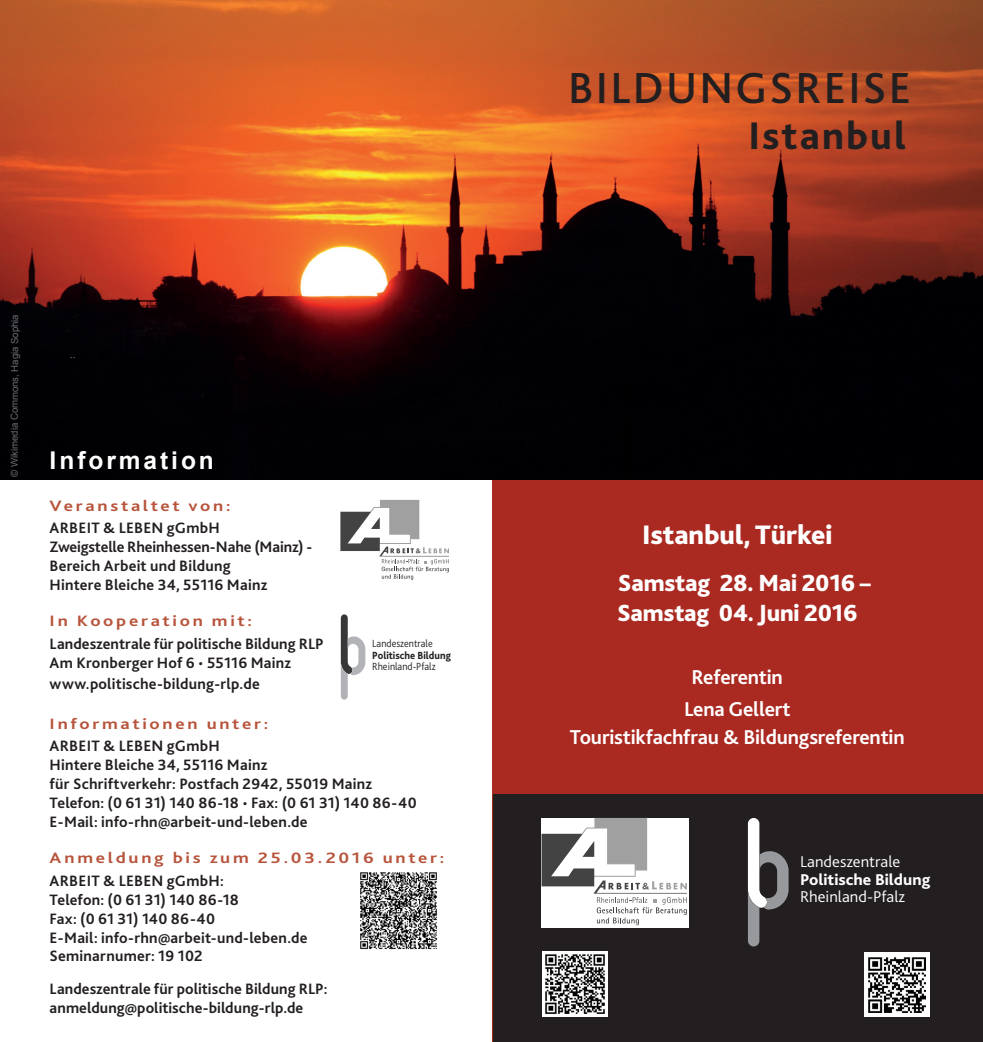
<style>
.page{position:relative;width:983px;height:1042px;background:#fff}
.page>*{position:absolute;margin:0;border:0;box-sizing:border-box;transform-origin:0 0}
.t1{font:500 45.5px "Bliss 2";letter-spacing:.05em;color:#231f20}
.t2{font:800 40.25px "Bliss 2";letter-spacing:.05em;color:#231f20}
.t3{font:800 28px "Bliss 2";letter-spacing:-.005em;color:#fff}
.t4{font:800 24.5px/29.4px "Bliss 2";letter-spacing:-.01em;color:#fff}
.t5{font:700 24.5px "Arial";letter-spacing:.12em;color:#fff}
.t6{font:700 21px/27.3px "Bliss 2";letter-spacing:-.01em;color:#fff;text-align:center}
.t7{font:300 16.45px/17.7px "Bliss 2";color:#fff}
.t8{font:700 15.75px/18.9px "Bliss 2";letter-spacing:.01em;color:#231f20}
.t9{font:700 15.75px "Bliss 2";letter-spacing:.145em;color:#b7543b;scale:1.2 1}
.t10{font:300 10.85px/11.7px "Bliss 2";color:#231f20;scale:.94 1}
.t11{font:9.62px "Arial";letter-spacing:-.005em;color:#6c6d70}
.s1{font-weight:800}
</style>
<div class="page">
<div style="left:492px;top:479px;width:490px;height:563px;background:#aa2a22"></div>
<img style="left:0;top:0;width:982px;height:479px">
<div style="left:494px;top:794px;width:488px;height:248px;background:#231f20"></div>
<svg style="left:747px;top:818px;width:41px;height:128px"></svg>
<svg style="left:341px;top:614px;width:24px;height:85px"></svg>
<div style="left:864px;top:952px;width:65px;height:65px;background:#fff"></div>
<img style="left:868px;top:957px;width:57px;height:55px">
<div style="left:541px;top:818px;width:147px;height:109px;background:#fff"></div>
<svg style="left:541px;top:818px;width:145px;height:107px"></svg>
<svg style="left:340px;top:500px;width:109px;height:80px"></svg>
<img style="left:360px;top:872px;width:77px;height:78px">
<img style="left:542px;top:951px;width:65px;height:65px">
<p class="t11" style="left:8px;top:476px;width:164px;rotate:-90deg">© Wikimedia Commons, Hagia Sophia</p>
<p class="t5" style="left:50px;top:444px;width:166px">Information</p>
<p class="t9" style="left:50px;top:496px;width:152px">Veranstaltet von:</p>
<p class="t8" style="left:50px;top:518px;width:172px">ARBEIT &amp; LEBEN gGmbH</p>
<p class="t8" style="left:50px;top:537px;width:264px">Zweigstelle Rheinhessen-Nahe (Mainz) -<br>Bereich Arbeit und Bildung</p>
<p class="t8" style="left:50px;top:575px;width:219px">Hintere Bleiche 34, 55116 Mainz</p>
<p class="t9" style="left:50px;top:611px;width:170px">In Kooperation mit:</p>
<p class="t8" style="left:50px;top:634px;width:275px">Landeszentrale für politische Bildung RLP</p>
<p class="t8" style="left:50px;top:652px;width:243px">Am Kronberger Hof 6 <sup>.</sup> 55116 Mainz</p>
<p class="t8" style="left:50px;top:673px;width:212px">www.politische-bildung-rlp.de</p>
<p class="t9" style="left:50px;top:714px;width:184px">Informationen unter:</p>
<p class="t8" style="left:50px;top:736px;width:172px">ARBEIT &amp; LEBEN gGmbH</p>
<p class="t8" style="left:50px;top:755px;width:219px">Hintere Bleiche 34, 55116 Mainz</p>
<p class="t8" style="left:50px;top:774px;width:324px">für Schriftverkehr: Postfach 2942, 55019 Mainz</p>
<p class="t8" style="left:50px;top:793px;width:368px">Telefon: (0 61 31) 140 86-18 <sup>.</sup> Fax: (0 61 31) 140 86-40</p>
<p class="t8" style="left:50px;top:812px;width:259px">E-Mail: info-rhn@arbeit-und-leben.de</p>
<p class="t9" style="left:50px;top:848px;width:330px">Anmeldung bis zum 25.03.2016 unter:</p>
<p class="t8" style="left:50px;top:871px;width:176px">ARBEIT &amp; LEBEN gGmbH:</p>
<p class="t8" style="left:50px;top:889px;width:191px">Telefon: (0 61 31) 140 86-18</p>
<p class="t8" style="left:50px;top:908px;width:167px">Fax: (0 61 31) 140 86-40</p>
<p class="t8" style="left:50px;top:927px;width:259px">E-Mail: info-rhn@arbeit-und-leben.de</p>
<p class="t8" style="left:50px;top:946px;width:154px">Seminarnumer: 19 102</p>
<p class="t8" style="left:50px;top:979px;width:279px">Landeszentrale für politische Bildung RLP:</p>
<p class="t8" style="left:50px;top:998px;width:255px">anmeldung@politische-bildung-rlp.de</p>
<p class="t10" style="left:372px;top:637px;width:85px">Landeszentrale<br><span class="s1">Politische Bildung<br></span>Rheinland-Pfalz</p>
<p class="t1" style="left:568px;top:60px;width:344px">BILDUNGSREISE</p>
<p class="t2" style="left:748px;top:111px;width:159px">Istanbul</p>
<p class="t3" style="left:642px;top:517px;width:192px">Istanbul, Türkei</p>
<p class="t4" style="left:617px;top:568px;width:255px">Samstag 28. Mai 2016 –<br>Samstag 04. Juni 2016</p>
<p class="t6" style="left:691px;top:663px;width:93px">Referentin</p>
<p class="t6" style="left:569px;top:695px;width:336px">Lena Gellert<br>Touristikfachfrau &amp; Bildungsreferentin</p>
<p class="t7" style="left:799px;top:852px;width:132px">Landeszentrale<br><span class="s1">Politische Bildung<br></span>Rheinland-Pfalz</p>
</div>
